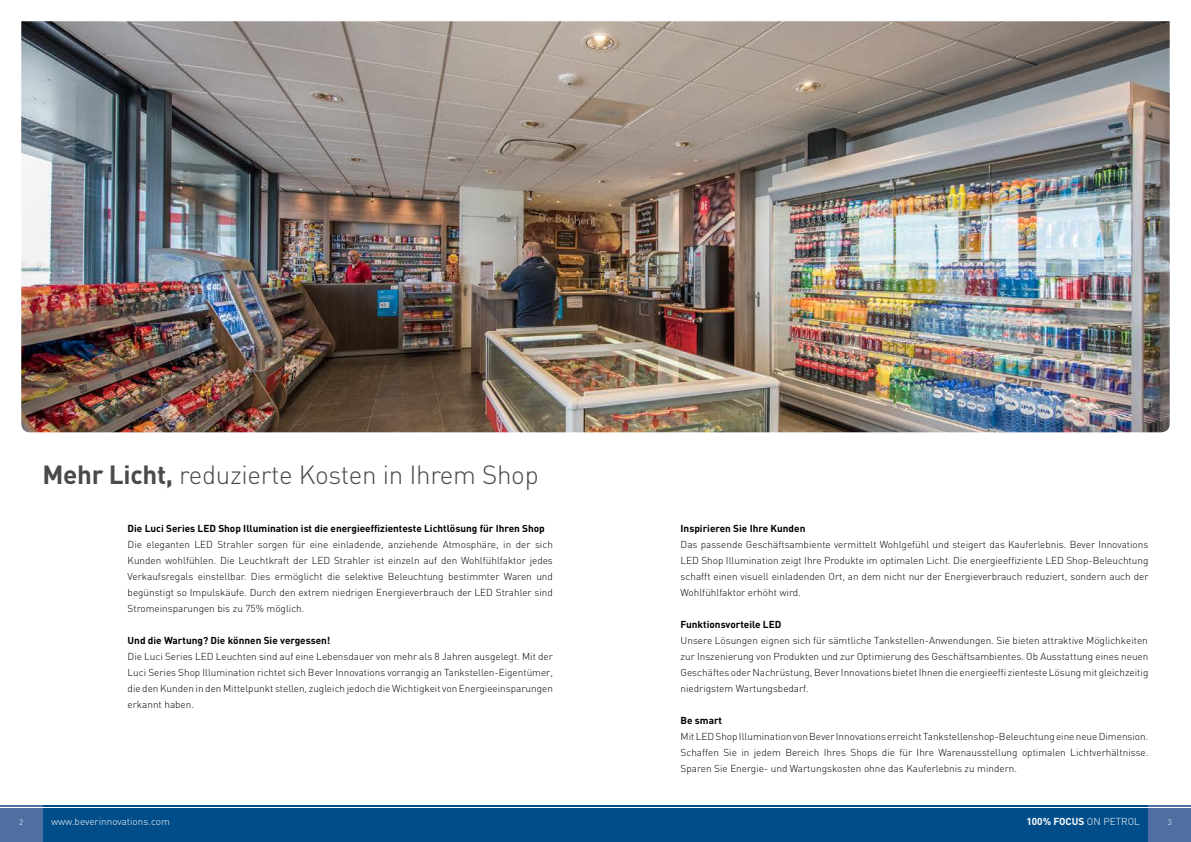
<style>
.page{position:relative;width:1191px;height:842px;background:#fff}
.page>*{position:absolute;margin:0;border:0;box-sizing:border-box;transform-origin:0 0}
.t1{font:300 26px "DIN";letter-spacing:-.01em;color:#4a4a49}
.t2{font:300 10px/16px "DIN";color:#000;text-align:justify}
.t3{font:700 10px "DIN";color:#000}
.t4{font:300 10px "DIN";color:#fff}
.t5{font:700 10px "DIN";color:#fff}
.t6{font:300 8px "DIN";color:#fff}
.s1{font-weight:700}
.s2{font-weight:300}
</style>
<div class="page">
<div style="left:595px;top:808px;width:553px;height:34px;background:#004d89"></div>
<div style="left:43px;top:808px;width:552px;height:34px;background:#004d89"></div>
<div style="left:1148px;top:808px;width:43px;height:34px;background:#4f6fa3"></div>
<div style="left:0;top:808px;width:43px;height:34px;background:#4f6fa3"></div>
<hr style="left:595px;top:805px;width:553px;height:1px;background:#004d89">
<hr style="left:43px;top:805px;width:552px;height:1px;background:#004d89">
<hr style="left:1148px;top:805px;width:43px;height:1px;background:#4f6fa3">
<hr style="left:0;top:805px;width:43px;height:1px;background:#4f6fa3">
<img style="left:21px;top:21px;width:1148px;height:411px">
<h1 class="t1" style="left:43px;top:457px;width:497px"><span class="s1">Mehr Licht,</span> reduzierte Kosten in Ihrem Shop</h1>
<p class="t3" style="left:128px;top:522px;width:419px">Die Luci Series LED Shop Illumination ist die energieeffizienteste Lichtlösung für Ihren Shop</p>
<p class="t2" style="left:128px;top:536px;width:427px">Die eleganten LED Strahler sorgen für eine einladende, anziehende Atmosphäre, in der sich Kunden wohlfühlen. Die Leuchtkraft der LED Strahler ist einzeln auf den Wohlfühlfaktor jedes Verkaufsregals einstellbar. Dies ermöglicht die selektive Beleuchtung bestimmter Waren und begünstigt so Impulskäufe. Durch den extrem niedrigen Energieverbrauch der LED Strahler sind Stromeinsparungen bis zu 75% möglich.</p>
<p class="t3" style="left:128px;top:634px;width:204px">Und die Wartung? Die können Sie vergessen!</p>
<p class="t2" style="left:128px;top:648px;width:427px">Die Luci Series LED Leuchten sind auf eine Lebensdauer von mehr als 8 Jahren ausgelegt. Mit der Luci Series Shop Illumination richtet sich Bever Innovations vorrangig an Tankstellen-Eigentümer, die den Kunden in den Mittelpunkt stellen, zugleich jedoch die Wichtigkeit von Energieeinsparungen erkannt haben.</p>
<p class="t3" style="left:680px;top:522px;width:126px">Inspirieren Sie Ihre Kunden</p>
<p class="t2" style="left:680px;top:536px;width:469px">Das passende Geschäftsambiente vermittelt Wohlgefühl und steigert das Kauferlebnis. Bever Innovations LED Shop Illumination zeigt Ihre Produkte im optimalen Licht. Die energieeffiziente LED Shop-Beleuchtung schafft einen visuell einladenden Ort, an dem nicht nur der Energieverbrauch reduziert, sondern auch der Wohlfühlfaktor erhöht wird.</p>
<p class="t3" style="left:680px;top:618px;width:102px">Funktionsvorteile LED</p>
<p class="t2" style="left:680px;top:632px;width:469px">Unsere Lösungen eignen sich für sämtliche Tankstellen-Anwendungen. Sie bieten attraktive Möglichkeiten zur Inszenierung von Produkten und zur Optimierung des Geschäftsambientes. Ob Ausstattung eines neuen Geschäftes oder Nachrüstung, Bever Innovations bietet Ihnen die energieeffi zienteste Lösung mit gleichzeitig niedrigstem Wartungsbedarf.</p>
<p class="t3" style="left:680px;top:714px;width:43px">Be smart</p>
<p class="t2" style="left:680px;top:728px;width:469px">Mit LED Shop Illumination von Bever Innovations erreicht Tankstellenshop-Beleuchtung eine neue Dimension.<br>Schaffen Sie in jedem Bereich Ihres Shops die für Ihre Warenausstellung optimalen Lichtverhältnisse.<br>Sparen Sie Energie- und Wartungskosten ohne das Kauferlebnis zu mindern.</p>
<p class="t6" style="left:19px;top:817px;width:6px">2</p>
<p class="t4" style="left:51px;top:814px;width:120px">www.beverinnovations.com</p>
<p class="t5" style="left:1026px;top:814px;width:115px">100% FOCUS <span class="s2">ON PETROL</span></p>
<p class="t6" style="left:1167px;top:817px;width:6px">3</p>
</div>
